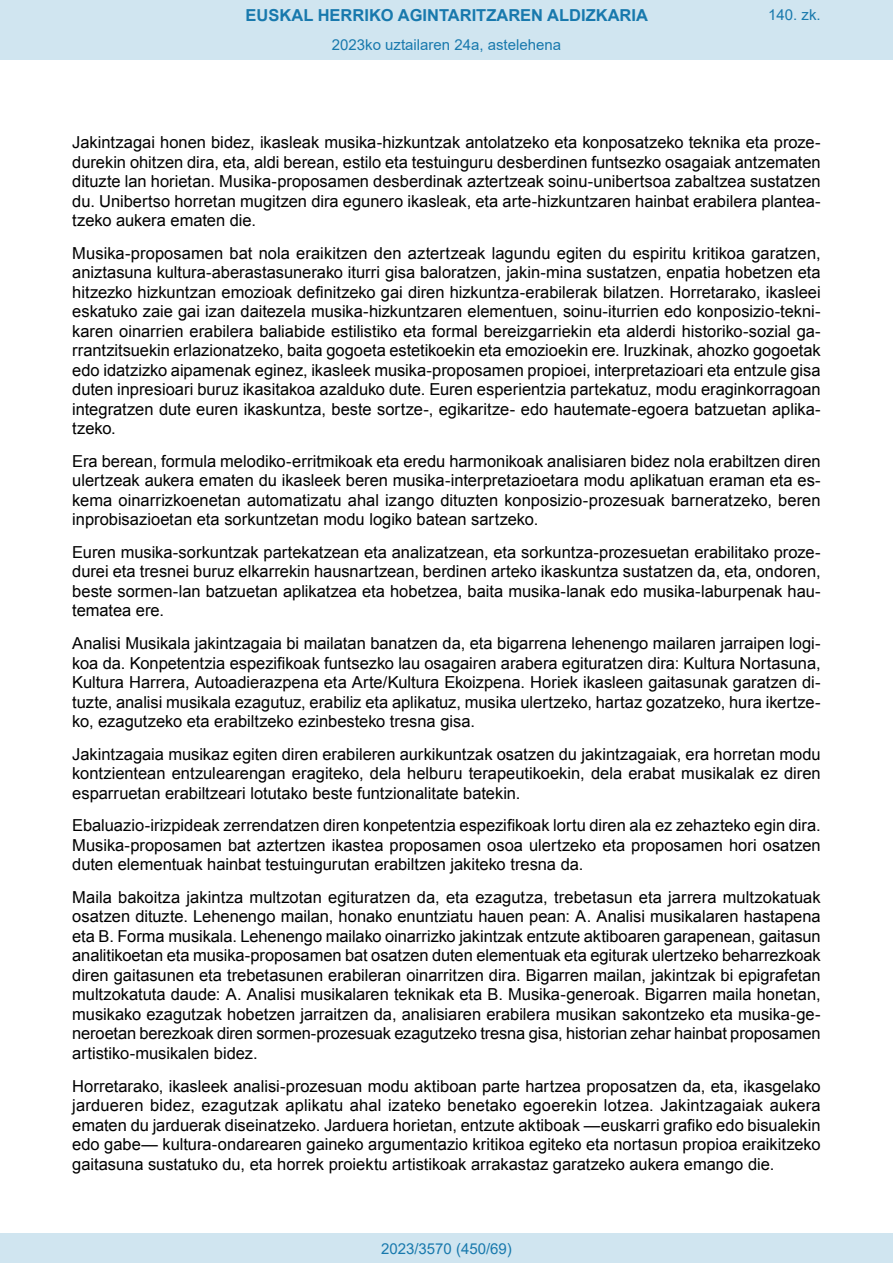
<style>
.page{position:relative;width:893px;height:1263px;background:#fff}
.page>*{position:absolute;margin:0;border:0;box-sizing:border-box;transform-origin:0 0}
.t1{font:16.5px/19.5px "Arial";letter-spacing:-.005em;color:#000;text-align:justify}
.t2{font:700 16.5px "Arial";color:#1879ad}
.Paginacion_Centro{font:15px "Arial";color:#1879ad}
</style>
<div class="page">
<div style="left:0;top:0;width:893px;height:60px;background:#d0e5f0"></div>
<div style="left:0;top:1233px;width:893px;height:30px;background:#d0e5f0"></div>
<p class="t2" style="left:246px;top:3px;width:404px">EUSKAL HERRIKO AGINTARITZAREN ALDIZKARIA</p>
<p class="Paginacion_Centro" style="left:768px;top:5px;width:54px">140. zk.</p>
<p class="Paginacion_Centro" style="left:332px;top:35px;width:231px">2023ko uztailaren 24a, astelehena</p>
<p class="t1" style="left:72px;top:133px;width:750px">Jakintzagai honen bidez, ikasleak musika-hizkuntzak antolatzeko eta konposatzeko teknika eta proze&shy;durekin ohitzen dira, eta, aldi berean, estilo eta testuinguru desberdinen funtsezko osagaiak antzematen dituzte lan horietan. Musika-proposamen desberdinak aztertzeak soinu-unibertsoa zabaltzea sustatzen du. Unibertso horretan mugitzen dira egunero ikasleak, eta arte-hizkuntzaren hainbat erabilera plantea&shy;tzeko aukera ematen die.</p>
<p class="t1" style="left:72px;top:243px;width:750px">Musika-proposamen bat nola eraikitzen den aztertzeak lagundu egiten du espiritu kritikoa garatzen, aniztasuna kultura-aberastasunerako iturri gisa baloratzen, jakin-mina sustatzen, enpatia hobetzen eta hitzezko hizkuntzan emozioak definitzeko gai diren hizkuntza-erabilerak bilatzen. Horretarako, ikasleei eskatuko zaie gai izan daitezela musika-hizkuntzaren elementuen, soinu-iturrien edo konposizio-tekni&shy;karen oinarrien erabilera baliabide estilistiko eta formal bereizgarriekin eta alderdi historiko-sozial ga&shy;rrantzitsuekin erlazionatzeko, baita gogoeta estetikoekin eta emozioekin ere. Iruzkinak, ahozko gogoetak edo idatzizko aipamenak eginez, ikasleek musika-proposamen propioei, interpretazioari eta entzule gisa duten inpresioari buruz ikasitakoa azalduko dute. Euren esperientzia partekatuz, modu eraginkorragoan integratzen dute euren ikaskuntza, beste sortze-, egikaritze- edo hautemate-egoera batzuetan aplika&shy;tzeko.</p>
<p class="t1" style="left:72px;top:451px;width:750px">Era berean, formula melodiko-erritmikoak eta eredu harmonikoak analisiaren bidez nola erabiltzen diren ulertzeak aukera ematen du ikasleek beren musika-interpretazioetara modu aplikatuan eraman eta es&shy;kema oinarrizkoenetan automatizatu ahal izango dituzten konposizio-prozesuak barneratzeko, beren inprobisazioetan eta sorkuntzetan modu logiko batean sartzeko.</p>
<p class="t1" style="left:72px;top:543px;width:750px">Euren musika-sorkuntzak partekatzean eta analizatzean, eta sorkuntza-prozesuetan erabilitako proze&shy;durei eta tresnei buruz elkarrekin hausnartzean, berdinen arteko ikaskuntza sustatzen da, eta, ondoren, beste sormen-lan batzuetan aplikatzea eta hobetzea, baita musika-lanak edo musika-laburpenak hau&shy;tematea ere.</p>
<p class="t1" style="left:72px;top:634px;width:750px">Analisi Musikala jakintzagaia bi mailatan banatzen da, eta bigarrena lehenengo mailaren jarraipen logi&shy;koa da. Konpetentzia espezifikoak funtsezko lau osagairen arabera egituratzen dira: Kultura Nortasuna, Kultura Harrera, Autoadierazpena eta Arte/Kultura Ekoizpena. Horiek ikasleen gaitasunak garatzen di&shy;tuzte, analisi musikala ezagutuz, erabiliz eta aplikatuz, musika ulertzeko, hartaz gozatzeko, hura ikertze&shy;ko, ezagutzeko eta erabiltzeko ezinbesteko tresna gisa.</p>
<p class="t1" style="left:72px;top:744px;width:750px">Jakintzagaia musikaz egiten diren erabileren aurkikuntzak osatzen du jakintzagaiak, era horretan modu kontzientean entzulearengan eragiteko, dela helburu terapeutikoekin, dela erabat musikalak ez diren esparruetan erabiltzeari lotutako beste funtzionalitate batekin.</p>
<p class="t1" style="left:72px;top:816px;width:750px">Ebaluazio-irizpideak zerrendatzen diren konpetentzia espezifikoak lortu diren ala ez zehazteko egin dira.<br>Musika-proposamen bat aztertzen ikastea proposamen osoa ulertzeko eta proposamen hori osatzen duten elementuak hainbat testuingurutan erabiltzen jakiteko tresna da.</p>
<p class="t1" style="left:72px;top:887px;width:750px">Maila bakoitza jakintza multzotan egituratzen da, eta ezagutza, trebetasun eta jarrera multzokatuak osatzen dituzte. Lehenengo mailan, honako enuntziatu hauen pean: A. Analisi musikalaren hastapena eta B. Forma musikala. Lehenengo mailako oinarrizko jakintzak entzute aktiboaren garapenean, gaitasun analitikoetan eta musika-proposamen bat osatzen duten elementuak eta egiturak ulertzeko beharrezkoak diren gaitasunen eta trebetasunen erabileran oinarritzen dira. Bigarren mailan, jakintzak bi epigrafetan multzokatuta daude: A. Analisi musikalaren teknikak eta B. Musika-generoak. Bigarren maila honetan, musikako ezagutzak hobetzen jarraitzen da, analisiaren erabilera musikan sakontzeko eta musika-ge&shy;neroetan berezkoak diren sormen-prozesuak ezagutzeko tresna gisa, historian zehar hainbat proposamen artistiko-musikalen bidez.</p>
<p class="t1" style="left:72px;top:1076px;width:750px">Horretarako, ikasleek analisi-prozesuan modu aktiboan parte hartzea proposatzen da, eta, ikasgelako jardueren bidez, ezagutzak aplikatu ahal izateko benetako egoerekin lotzea. Jakintzagaiak aukera ematen du jarduerak diseinatzeko. Jarduera horietan, entzute aktiboak —euskarri grafiko edo bisualekin edo gabe— kultura-ondarearen gaineko argumentazio kritikoa egiteko eta nortasun propioa eraikitzeko gaitasuna sustatuko du, eta horrek proiektu artistikoak arrakastaz garatzeko aukera emango die.</p>
<p class="Paginacion_Centro" style="left:381px;top:1238px;width:132px">2023/3570 (450/69)</p>
</div>
